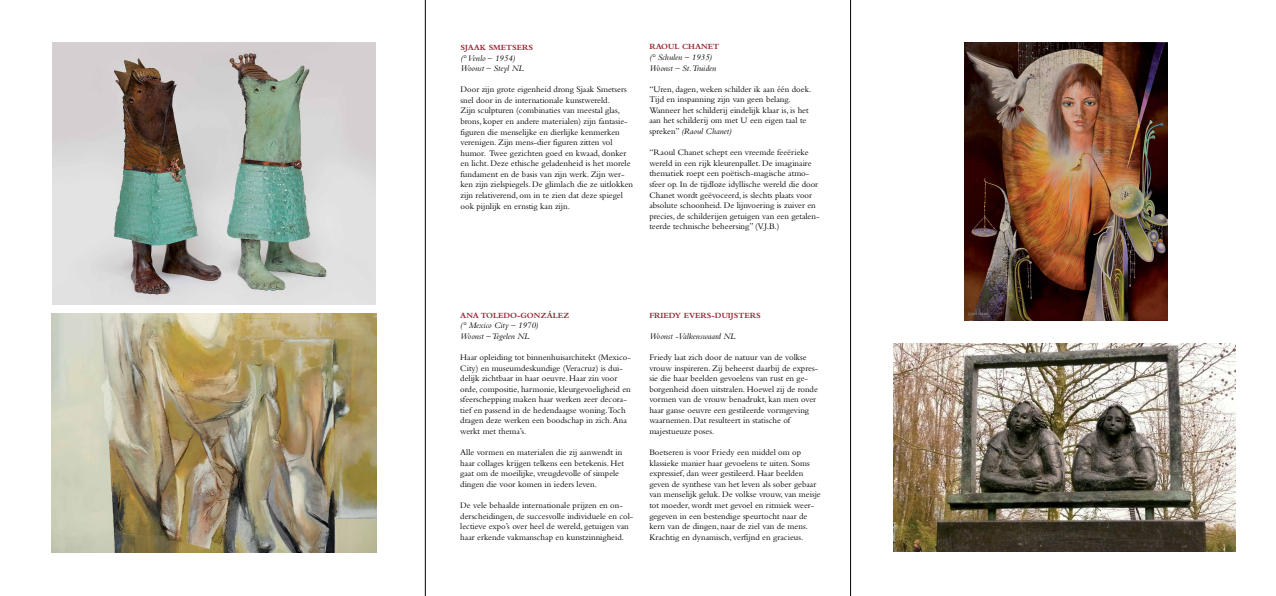
<style>
.page{position:relative;width:1276px;height:596px;background:#fff}
.page>*{position:absolute;margin:0;border:0;box-sizing:border-box;transform-origin:0 0}
.t1{font:8.8px/10.6px "Bembo";color:#000}
.t2{font:italic 8.8px/10.6px "Bembo";color:#000}
.t3{font:700 8.2px "Bembo";color:#992937}
.s1{font-style:italic}
</style>
<div class="page">
<img style="left:52px;top:313px;width:324px;height:239px">
<img style="left:893px;top:343px;width:342px;height:208px">
<img style="left:965px;top:43px;width:202px;height:277px">
<hr style="left:425px;top:0;width:1px;height:595px;background:#000">
<hr style="left:850px;top:0;width:1px;height:595px;background:#000">
<img style="left:53px;top:43px;width:323px;height:261px">
<p class="t3" style="left:460px;top:43px;width:73px">SJAAK SMETSERS</p>
<p class="t2" style="left:460px;top:52px;width:65px">(° Venlo – 1954)<br>Woonst – Steyl NL</p>
<p class="t1" style="left:460px;top:84px;width:174px">Door zijn grote eigenheid drong Sjaak Smetsers snel door in de internationale kunstwereld.<br>Zijn sculpturen (combinaties van meestal glas, brons, koper en andere materialen) zijn fantasie&shy;figuren die menselijke en dierlijke kenmerken verenigen. Zijn mens-dier figuren zitten vol humor. Twee gezichten goed en kwaad, donker en licht. Deze ethische geladenheid is het morele fundament en de basis van zijn werk. Zijn wer&shy;ken zijn zielspiegels. De glimlach die ze uitlokken zijn relativerend, om in te zien dat deze spiegel ook pijnlijk en ernstig kan zijn.</p>
<p class="t3" style="left:649px;top:42px;width:71px">RAOUL CHANET</p>
<p class="t2" style="left:649px;top:52px;width:69px">(° Schulen – 1935)<br>Woonst – St. Truiden</p>
<p class="t1" style="left:649px;top:83px;width:164px">“Uren, dagen, weken schilder ik aan één doek.<br>Tijd en inspanning zijn van geen belang.<br>Wanneer het schilderij eindelijk klaar is, is het aan het schilderij om met U een eigen taal te spreken” <span class="s1">(Raoul Chanet)</span></p>
<p class="t1" style="left:649px;top:147px;width:172px">“Raoul Chanet schept een vreemde feeërieke wereld in een rijk kleurenpallet. De imaginaire thematiek roept een poëtisch-magische atmo&shy;sfeer op. In de tijdloze idyllische wereld die door Chanet wordt geëvoceerd, is slechts plaats voor absolute schoonheid. De lijnvoering is zuiver en precies, de schilderijen getuigen van een getalen&shy;teerde technische beheersing” (V.J.B.)</p>
<p class="t3" style="left:460px;top:310px;width:110px">ANA TOLEDO-GONZÁLEZ</p>
<p class="t2" style="left:460px;top:320px;width:80px">(° Mexico City – 1970)<br>Woonst – Tegelen NL</p>
<p class="t1" style="left:460px;top:351px;width:172px">Haar opleiding tot binnenhuisarchitekt (Mexico-City) en museumdeskundige (Veracruz) is dui&shy;delijk zichtbaar in haar oeuvre. Haar zin voor orde, compositie, harmonie, kleurgevoeligheid en sfeerschepping maken haar werken zeer decora&shy;tief en passend in de hedendaagse woning.Toch dragen deze werken een boodschap in zich. Ana werkt met thema’s.</p>
<p class="t1" style="left:460px;top:446px;width:165px">Alle vormen en materialen die zij aanwendt in haar collages krijgen telkens een betekenis. Het gaat om de moeilijke, vreugdevolle of simpele dingen die voor komen in ieders leven.</p>
<p class="t1" style="left:460px;top:499px;width:174px">De vele behaalde internationale prijzen en on&shy;derscheidingen, de succesvolle individuele en col&shy;lectieve expo’s over heel de wereld, getuigen van haar erkende vakmanschap en kunstzinnigheid.</p>
<p class="t3" style="left:649px;top:310px;width:111px">FRIEDY EVERS -DUIJS TERS</p>
<p class="t2" style="left:649px;top:330px;width:88px">Woonst -Valkenswaard NL</p>
<p class="t1" style="left:649px;top:351px;width:170px">Friedy laat zich door de natuur van de volkse vrouw inspireren. Zij beheerst daarbij de expres&shy;sie die haar beelden gevoelens van rust en ge&shy;borgenheid doen uitstralen. Hoewel zij de ronde vormen van de vrouw benadrukt, kan men over haar ganse oeuvre een gestileerde vormgeving waarnemen. Dat resulteert in statische of majestueuze poses.</p>
<p class="t1" style="left:649px;top:446px;width:173px">Boetseren is voor Friedy een middel om op klassieke manier haar gevoelens te uiten. Soms expressief, dan weer gestileerd. Haar beelden geven de synthese van het leven als sober gebaar van menselijk geluk. De volkse vrouw, van meisje tot moeder, wordt met gevoel en ritmiek weer&shy;gegeven in een bestendige speurtocht naar de kern van de dingen, naar de ziel van de mens.<br>Krachtig en dynamisch, verfijnd en gracieus.</p>
</div>
